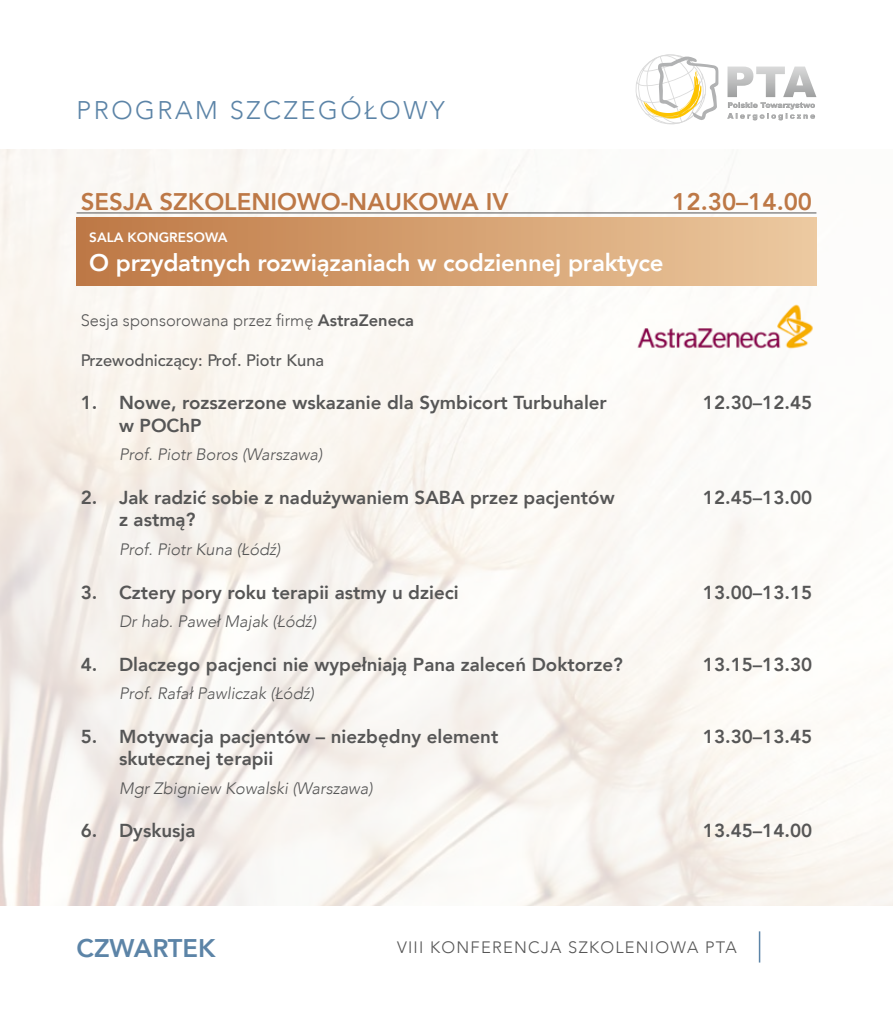
<style>
.page{position:relative;width:893px;height:1021px;background:#fff}
.page>*{position:absolute;margin:0;border:0;box-sizing:border-box;transform-origin:0 0}
.t1{font:300 25.5px "Avenir LT Com";letter-spacing:.1em;color:#5c84a7}
.t2{font:800 25.5px "Avenir LT Com";color:#5c84a7}
.t3{font:800 24px "Avenir LT Com";letter-spacing:-.01em;color:#fff}
.t4{font:800 24px "Avenir LT Com";color:#bd7846}
.t5{font:800 18.75px "Avenir LT Com";color:#565656}
.t6{font:italic 300 16.5px "Avenir LT Com";color:#565656}
.t7{font:300 16.5px "Avenir LT Com";color:#565656}
.t8{font:300 16.5px "Avenir LT Com";letter-spacing:.065em;color:#565656}
.t9{font:500 16.5px "Avenir LTCE";color:#565656}
.t10{font:800 13.5px "Avenir LT Com";color:#fff}
.s1{font-weight:800}
</style>
<div class="page">
<img style="left:0;top:149px;width:893px;height:756px">
<svg style="left:635px;top:54px;width:83px;height:70px"></svg>
<svg style="left:727px;top:67px;width:89px;height:53px"></svg>
<hr style="left:759px;top:931px;width:1px;height:31px;background:#5c84a7">
<hr style="left:77px;top:212px;width:739px;height:1px;background:#565656">
<div style="left:77px;top:217px;width:739px;height:68px;background:linear-gradient(to right,#be7744,#ecc99f)"></div>
<img style="left:634px;top:302px;width:182px;height:48px">
<h1 class="t1" style="left:77px;top:95px;width:370px">PROGRAM SZCZEGÓŁOWY</h1>
<p class="t4" style="left:81px;top:187px;width:429px">SESJA SZKOLENIOWO-NAUKOWA IV</p>
<p class="t4" style="left:672px;top:187px;width:141px">12.30–14.00</p>
<p class="t10" style="left:89px;top:230px;width:140px">SALA KONGRESOWA</p>
<p class="t3" style="left:89px;top:248px;width:576px">O przydatnych rozwiązaniach w codziennej praktyce</p>
<p class="t7" style="left:81px;top:310px;width:335px">Sesja sponsorowana przez firmę <span class="s1">AstraZeneca</span></p>
<p class="t9" style="left:81px;top:350px;width:245px">Przewodniczący: Prof. Piotr Kuna</p>
<p class="t5" style="left:81px;top:391px;width:528px">1. Nowe, rozszerzone wskazanie dla Symbicort Turbuhaler</p>
<p class="t5" style="left:703px;top:391px;width:111px">12.30–12.45</p>
<p class="t5" style="left:119px;top:414px;width:84px">w POChP</p>
<p class="t6" style="left:119px;top:444px;width:205px">Prof. Piotr Boros (Warszawa)</p>
<p class="t5" style="left:81px;top:486px;width:535px">2. Jak radzić sobie z nadużywaniem SABA przez pacjentów</p>
<p class="t5" style="left:703px;top:486px;width:111px">12.45–13.00</p>
<p class="t5" style="left:119px;top:509px;width:78px">z astmą?</p>
<p class="t6" style="left:119px;top:539px;width:163px">Prof. Piotr Kuna (Łódź)</p>
<p class="t5" style="left:81px;top:581px;width:379px">3. Cztery pory roku terapii astmy u dzieci</p>
<p class="t5" style="left:703px;top:581px;width:111px">13.00–13.15</p>
<p class="t6" style="left:119px;top:611px;width:199px">Dr hab. Paweł Majak (Łódź)</p>
<p class="t5" style="left:81px;top:653px;width:544px">4. Dlaczego pacjenci nie wypełniają Pana zaleceń Doktorze?</p>
<p class="t5" style="left:703px;top:653px;width:111px">13.15–13.30</p>
<p class="t6" style="left:119px;top:683px;width:197px">Prof. Rafał Pawliczak (Łódź)</p>
<p class="t5" style="left:81px;top:725px;width:419px">5. Motywacja pacjentów – niezbędny element</p>
<p class="t5" style="left:703px;top:725px;width:111px">13.30–13.45</p>
<p class="t5" style="left:119px;top:747px;width:156px">skutecznej terapii</p>
<p class="t6" style="left:119px;top:778px;width:255px">Mgr Zbigniew Kowalski (Warszawa)</p>
<p class="t5" style="left:81px;top:819px;width:116px">6. Dyskusja</p>
<p class="t5" style="left:703px;top:819px;width:111px">13.45–14.00</p>
<h1 class="t2" style="left:77px;top:932px;width:141px">CZWARTEK</h1>
<p class="t8" style="left:397px;top:938px;width:341px">VIII KONFERENCJA SZKOLENIOWA PTA</p>
</div>
